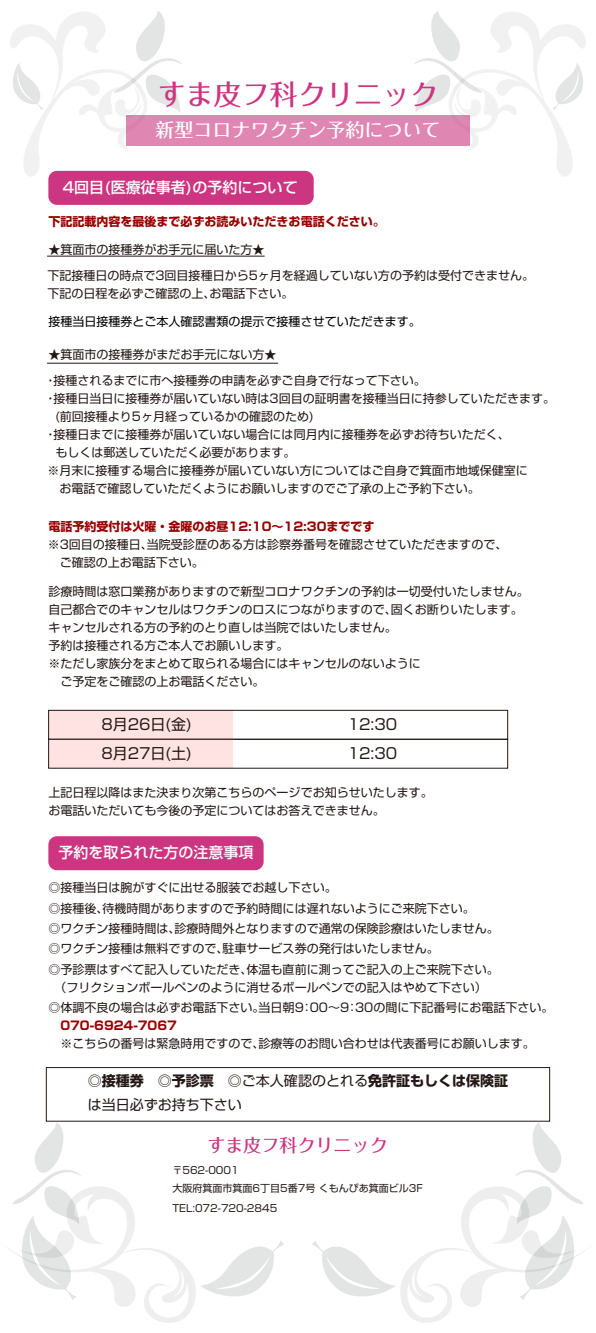
<style>
.page{position:relative;width:596px;height:1333px;background:#fff}
.page>*{position:absolute;margin:0;border:0;box-sizing:border-box;transform-origin:0 0}
.t1{font:500 28px "Folk Pro";color:#cc3681}
.t2{font:500 19px "Folk Pro";color:#fff}
.t3{font:500 18px "Folk Pro";color:#cc3681}
.t4{font:500 15px "Shin Go Pro";color:#fff}
.t5{font:15px "Shin Go Pro";color:#231815}
.t6{font:14px/24px "Shin Go Pro";color:#231815}
.t7{font:12px/18px "Shin Go Pro";color:#231815}
.t8{font:700 12px "Shin Go Pro";color:#900}
.t9{font:12px "Shin Go Pro";color:#000}
.t10{font:10px/18px "Shin Go Pro";color:#231815}
.s1{font-weight:700}
</style>
<div class="page">
<svg style="left:312px;top:1122px;width:275px;height:200px"></svg>
<svg style="left:9px;top:1122px;width:275px;height:200px"></svg>
<svg style="left:10px;top:11px;width:172px;height:166px"></svg>
<svg style="left:413px;top:11px;width:172px;height:165px"></svg>
<div style="left:46px;top:1066px;width:504px;height:55px;border:1px solid #231815"></div>
<div style="left:126px;top:115px;width:343px;height:30px;background:#e086b3"></div>
<div style="left:48px;top:836px;width:215px;height:34px;background:#cc3681;border-radius:9px"></div>
<div style="left:48px;top:171px;width:265px;height:34px;background:#cc3681;border-radius:9px"></div>
<hr style="left:47px;top:255px;width:217px;height:1px;background:#231815">
<hr style="left:47px;top:362px;width:231px;height:1px;background:#231815">
<div style="left:49px;top:710px;width:184px;height:29px;background:#ffe3e3"></div>
<div style="left:48px;top:709px;width:460px;height:30px;border:1px solid #231815"></div>
<div style="left:49px;top:739px;width:184px;height:29px;background:#ffe3e3"></div>
<div style="left:48px;top:738px;width:460px;height:30px;border:1px solid #231815"></div>
<h1 class="t1" style="left:158px;top:70px;width:281px">すま皮フ科クリニック</h1>
<h2 class="t2" style="left:155px;top:114px;width:286px">新型コロナワクチン予約について</h2>
<p class="t4" style="left:63px;top:175px;width:236px">4回目(医療従事者)の予約について</p>
<p class="t8" style="left:48px;top:212px;width:338px">下記記載内容を最後まで必ずお読みいただきお電話ください。</p>
<p class="t7" style="left:48px;top:239px;width:218px">★箕面市の接種券がお手元に届いた方★</p>
<p class="t7" style="left:47px;top:265px;width:488px">下記接種日の時点で3回目接種日から5ヶ月を経過していない方の予約は受付できません。下記の日程を必ずご確認の上、お電話下さい。</p>
<p class="t9" style="left:48px;top:311px;width:374px">接種当日接種券とご本人確認書類の提示で接種させていただきます。</p>
<p class="t7" style="left:48px;top:344px;width:230px">★箕面市の接種券がまだお手元にない方★</p>
<p class="t7" style="left:44px;top:370px;width:383px">・接種されるまでに市へ接種券の申請を必ずご自身で行なって下さい。</p>
<p class="t7" style="left:44px;top:388px;width:512px">・接種日当日に接種券が届いていない時は3回目の証明書を接種当日に持参していただきます。</p>
<p class="t7" style="left:55px;top:406px;width:259px">(前回接種より5ヶ月経っているかの確認のため)</p>
<p class="t7" style="left:44px;top:424px;width:467px">・接種日までに接種券が届いていない場合には同月内に接種券を必ずお待ちいただく、</p>
<p class="t7" style="left:55px;top:442px;width:242px">もしくは郵送していただく必要があります。</p>
<p class="t7" style="left:47px;top:460px;width:482px">※月末に接種する場合に接種券が届いていない方についてはご自身で箕面市地域保健室に</p>
<p class="t7" style="left:47px;top:478px;width:434px">　お電話で確認していただくようにお願いしますのでご了承の上ご予約下さい。</p>
<p class="t8" style="left:48px;top:517px;width:327px">電話予約受付は火曜・金曜のお昼12:10～12:30までです</p>
<p class="t7" style="left:48px;top:534px;width:461px">※3回目の接種日、当院受診歴のある方は診察券番号を確認させていただきますので、　ご確認の上お電話下さい。</p>
<p class="t7" style="left:48px;top:581px;width:481px">診療時間は窓口業務がありますので新型コロナワクチンの予約は一切受付いたしません。自己都合でのキャンセルはワクチンのロスにつながりますので、固くお断りいたします。キャンセルされる方の予約のとり直しは当院ではいたしません。<br>予約は接種される方ご本人でお願いします。<br>※ただし家族分をまとめて取られる場合にはキャンセルのないように<br>　ご予定をご確認の上お電話ください。</p>
<p class="t5" style="left:101px;top:712px;width:92px">8月26日(金)</p>
<p class="t5" style="left:347px;top:712px;width:51px">12:30</p>
<p class="t5" style="left:101px;top:741px;width:92px">8月27日(土)</p>
<p class="t5" style="left:347px;top:741px;width:51px">12:30</p>
<p class="t7" style="left:48px;top:782px;width:385px">上記日程以降はまた決まり次第こちらのページでお知らせいたします。お電話いただいても今後の予定についてはお答えできません。</p>
<p class="t4" style="left:58px;top:840px;width:197px">予約を取られた方の注意事項</p>
<p class="t7" style="left:48px;top:876px;width:452px;line-height:20.3px">◎接種当日は腕がすぐに出せる服装でお越し下さい。<br>◎接種後、待機時間がありますので予約時間には遅れないようにご来院下さい。<br>◎ワクチン接種時間は、診療時間外となりますので通常の保険診療はいたしません。◎ワクチン接種は無料ですので、駐車サービス券の発行はいたしません。<br>◎予診票はすべて記入していただき、体温も直前に測ってご記入の上ご来院下さい。</p>
<p class="t7" style="left:48px;top:975px;width:506px;line-height:20.3px">　（フリクションボールペンのように消せるボールペンでの記入はやめて下さい）<br>◎体調不良の場合は必ずお電話下さい。当日朝9：00～9：30の間に下記番号にお電話下さい。</p>
<p class="t8" style="left:60px;top:1015px;width:118px">070-6924-7067</p>
<p class="t7" style="left:60px;top:1032px;width:476px">※こちらの番号は緊急時用ですので、診療等のお問い合わせは代表番号にお願いします。</p>
<p class="t6" style="left:88px;top:1067px;width:422px"><span class="s1">◎接種券 ◎予診票 ◎</span>ご本人確認のとれる<span class="s1">免許証もしくは保険証</span>は当日必ずお持ち下さい</p>
<h3 class="t3" style="left:207px;top:1130px;width:181px">すま皮フ科クリニック</h3>
<p class="t10" style="left:172px;top:1160px;width:251px">〒562-0001<br>大阪府箕面市箕面6丁目5番7号 くもんぴあ箕面ビル3F</p>
<p class="t10" style="left:172px;top:1197px;width:106px">TEL:072-720-2845</p>
</div>
